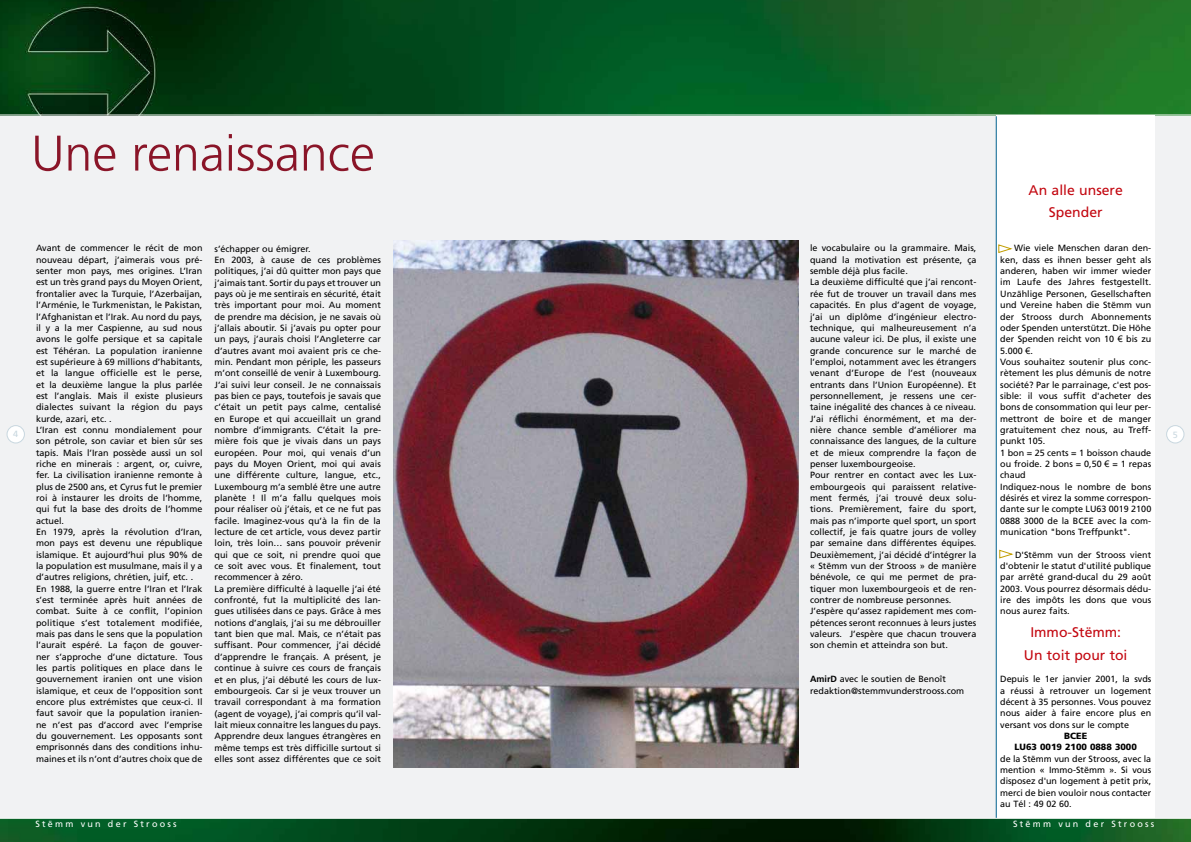
<style>
.page{position:relative;width:1191px;height:842px;background:#fff}
.page>*{position:absolute;margin:0;border:0;box-sizing:border-box;transform-origin:0 0}
.t1{font:300 50px "Frutiger";color:#8a1528}
.t2{font:14px/22.7px "Frutiger";color:#c30710;text-align:center}
.t3{font:9px/11.3px "Frutiger";color:#000}
.t4{font:9px "Frutiger";letter-spacing:.25em;color:#fff}
.t5{font:900 9px/11.3px "Frutiger";color:#000;text-align:center}
.t6{font:9px "Frutiger";color:#c8d7df}
.s1{font-family:"Arial"}
.s2{font-weight:700}
</style>
<div class="page">
<div style="left:0;top:111px;width:1191px;height:711px;background:#f1f2f3"></div>
<svg style="left:0;top:0;width:1191px;height:116px;background:#0c5420"></svg>
<div style="left:7px;top:426px;width:17px;height:17px;background:#fff;border-radius:50%"></div>
<div style="left:7px;top:425px;width:18px;height:18px;border:1px solid #c8d7df;border-radius:50%"></div>
<div style="left:1166px;top:426px;width:18px;height:17px;background:#fff;border-radius:50%"></div>
<div style="left:1166px;top:425px;width:18px;height:18px;border:1px solid #c8d7df;border-radius:50%"></div>
<svg style="left:0;top:818px;width:1191px;height:24px;background:#0c471e"></svg>
<img style="left:393px;top:241px;width:405px;height:526px">
<div style="left:996px;top:115px;width:159px;height:703px;background:#fff"></div>
<svg style="left:999px;top:549px;width:15px;height:10px"></svg>
<svg style="left:998px;top:244px;width:15px;height:9px"></svg>
<hr style="left:995px;top:116px;width:1px;height:702px;background:#00618e">
<h1 class="t1" style="left:31px;top:125px;width:345px">Une renaissance</h1>
<h2 class="t2" style="left:1028px;top:179px;width:96px">An alle unsere<br>Spender</h2>
<p class="t3" style="left:1000px;top:243px;width:153px;text-indent:14px">Wie viele Menschen daran den&shy;ken, dass es ihnen besser geht als anderen, haben wir immer wieder im Laufe des Jahres festgestellt.<br>Unzählige Personen, Gesellschaften und Vereine haben die Stëmm vun der Strooss durch Abonnements oder Spenden unterstützt. Die Höhe der Spenden reicht von 10 <span class="s1">€</span> bis zu<br>5.000 <span class="s1">€</span>.<br>Vous souhaitez soutenir plus conc&shy;rètement les plus démunis de notre société? Par le parrainage, c'est pos&shy;sible: il vous suffit d'acheter des bons de consommation qui leur per&shy;mettront de boire et de manger gratuitement chez nous, au Treff&shy;punkt 105.<br>1 bon = 25 cents = 1 boisson chaude ou froide. 2 bons = 0,50 <span class="s1">€</span> = 1 repas chaud<br>Indiquez-nous le nombre de bons désirés et virez la somme correspon&shy;dante sur le compte LU63 0019 2100<br>0888 3000 de la BCEE avec la com&shy;munication "bons Treffpunkt".</p>
<p class="t3" style="left:1000px;top:549px;width:153px;text-align:justify;text-indent:15px">D'Stëmm vun der Strooss vient d'obtenir le statut d'utilité publique par arrêté grand-ducal du 29 août 2003. Vous pourrez désormais dédu&shy;ire des impôts les dons que vous nous aurez faits.</p>
<h2 class="t2" style="left:1024px;top:621px;width:105px">Immo-Stëmm:<br>Un toit pour toi</h2>
<p class="t3" style="left:1000px;top:674px;width:153px;text-align:justify">Depuis le 1er janvier 2001, la svds a réussi à retrouver un logement décent à 35 personnes. Vous pouvez nous aider à faire encore plus en versant vos dons sur le compte</p>
<p class="t5" style="left:1014px;top:730px;width:124px">BCEE<br>LU63 0019 2100 0888 3000</p>
<p class="t3" style="left:1000px;top:753px;width:153px;text-align:justify">de la Stëmm vun der Strooss, avec la mention « Immo-Stëmm ». Si vous disposez d'un logement à petit prix, merci de bien vouloir nous contacter au Tél : 49 02 60.</p>
<p class="t3" style="left:36px;top:243px;width:168px">Avant de commencer le récit de mon nouveau départ, j’aimerais vous pré&shy;senter mon pays, mes origines. L’Iran est un très grand pays du Moyen Orient, frontalier avec la Turquie, l’Azerbaijan, l’Arménie, le Turkmenistan, le Pakistan, l’Afghanistan et l’Irak. Au nord du pays, il y a la mer Caspienne, au sud nous avons le golfe persique et sa capitale est Téhéran. La population iranienne est supérieure à 69 millions d’habitants, et la langue officielle est le perse, et la deuxième langue la plus parlée est l’anglais. Mais il existe plusieurs dialectes suivant la région du pays kurde, azari, etc. .<br>L’Iran est connu mondialement pour son pétrole, son caviar et bien sûr ses tapis. Mais l’Iran possède aussi un sol riche en minerais : argent, or, cuivre, fer. La civilisation iranienne remonte à plus de 2500 ans, et Cyrus fut le premier roi à instaurer les droits de l’homme, qui fut la base des droits de l’homme actuel.<br>En 1979, après la révolution d’Iran, mon pays est devenu une république islamique. Et aujourd’hui plus 90% de la population est musulmane, mais il y a d’autres religions, chrétien, juif, etc. .<br>En 1988, la guerre entre l’Iran et l’Irak s’est terminée après huit années de combat. Suite à ce conflit, l’opinion politique s’est totalement modifiée, mais pas dans le sens que la population l’aurait espéré. La façon de gouver&shy;ner s’approche d’une dictature. Tous les partis politiques en place dans le gouvernement iranien ont une vision islamique, et ceux de l’opposition sont encore plus extrémistes que ceux-ci. Il faut savoir que la population iranien&shy;ne n’est pas d’accord avec l’emprise du gouvernement. Les opposants sont emprisonnés dans des conditions inhu&shy;maines et ils n’ont d’autres choix que de</p>
<p class="t3" style="left:214px;top:243px;width:168px">s’échapper ou émigrer.<br>En 2003, à cause de ces problèmes politiques, j’ai dû quitter mon pays que j’aimais tant. Sortir du pays et trouver un pays où je me sentirais en sécurité, était très important pour moi. Au moment de prendre ma décision, je ne savais où j’allais aboutir. Si j’avais pu opter pour un pays, j’aurais choisi l’Angleterre car d’autres avant moi avaient pris ce che&shy;min. Pendant mon périple, les passeurs m’ont conseillé de venir à Luxembourg.<br>J’ai suivi leur conseil. Je ne connaissais pas bien ce pays, toutefois je savais que c’était un petit pays calme, centalisé en Europe et qui accueillait un grand nombre d’immigrants. C’était la pre&shy;mière fois que je vivais dans un pays européen. Pour moi, qui venais d’un pays du Moyen Orient, moi qui avais une différente culture, langue, etc., Luxembourg m’a semblé être une autre planète ! Il m’a fallu quelques mois pour réaliser où j’étais, et ce ne fut pas facile. Imaginez-vous qu’à la fin de la lecture de cet article, vous devez partir loin, très loin… sans pouvoir prévenir qui que ce soit, ni prendre quoi que ce soit avec vous. Et finalement, tout recommencer à zéro.<br>La première difficulté à laquelle j’ai été confronté, fut la multiplicité des lan&shy;gues utilisées dans ce pays. Grâce à mes notions d’anglais, j’ai su me débrouiller tant bien que mal. Mais, ce n’était pas suffisant. Pour commencer, j’ai décidé d’apprendre le français. A présent, je continue à suivre ces cours de français et en plus, j’ai débuté les cours de lux&shy;embourgeois. Car si je veux trouver un travail correspondant à ma formation (agent de voyage), j’ai compris qu’il val&shy;lait mieux connaitre les langues du pays.<br>Apprendre deux langues étrangères en même temps est très difficille surtout si elles sont assez différentes que ce soit</p>
<p class="t3" style="left:810px;top:243px;width:168px">le vocabulaire ou la grammaire. Mais, quand la motivation est présente, ça semble déjà plus facile.<br>La deuxième difficulté que j’ai rencont&shy;rée fut de trouver un travail dans mes capacités. En plus d’agent de voyage, j’ai un diplôme d’ingénieur electro&shy;technique, qui malheureusement n’a aucune valeur ici. De plus, il existe une grande concurence sur le marché de l’emploi, notamment avec les étrangers venant d’Europe de l’est (nouveaux entrants dans l’Union Européenne). Et personnellement, je ressens une cer&shy;taine inégalité des chances à ce niveau.<br>J’ai réflichi énormément, et ma der&shy;nière chance semble d’améliorer ma connaissance des langues, de la culture et de mieux comprendre la façon de penser luxembourgeoise.<br>Pour rentrer en contact avec les Lux&shy;embourgeois qui paraissent relative&shy;ment fermés, j’ai trouvé deux solu&shy;tions. Premièrement, faire du sport, mais pas n’importe quel sport, un sport collectif, je fais quatre jours de volley par semaine dans différentes équipes.<br>Deuxièmement, j’ai décidé d’intégrer la « Stëmm vun der Strooss » de manière bénévole, ce qui me permet de pra&shy;tiquer mon luxembourgeois et de ren&shy;contrer de nombreuse personnes.<br>J’espère qu’assez rapidement mes com&shy;pétences seront reconnues à leurs justes valeurs. J’espère que chacun trouvera son chemin et atteindra son but.</p>
<p class="t6" style="left:13px;top:429px;width:7px">4</p>
<p class="t6" style="left:1172px;top:429px;width:7px">5</p>
<p class="t3" style="left:810px;top:674px;width:156px"><span class="s2">AmirD</span> avec le soutien de Benoît redaktion@stemmvunderstrooss.com</p>
<p class="t4" style="left:35px;top:819px;width:143px">Stëmm vun der Strooss</p>
<p class="t4" style="left:1013px;top:819px;width:143px">Stëmm vun der Strooss</p>
</div>
